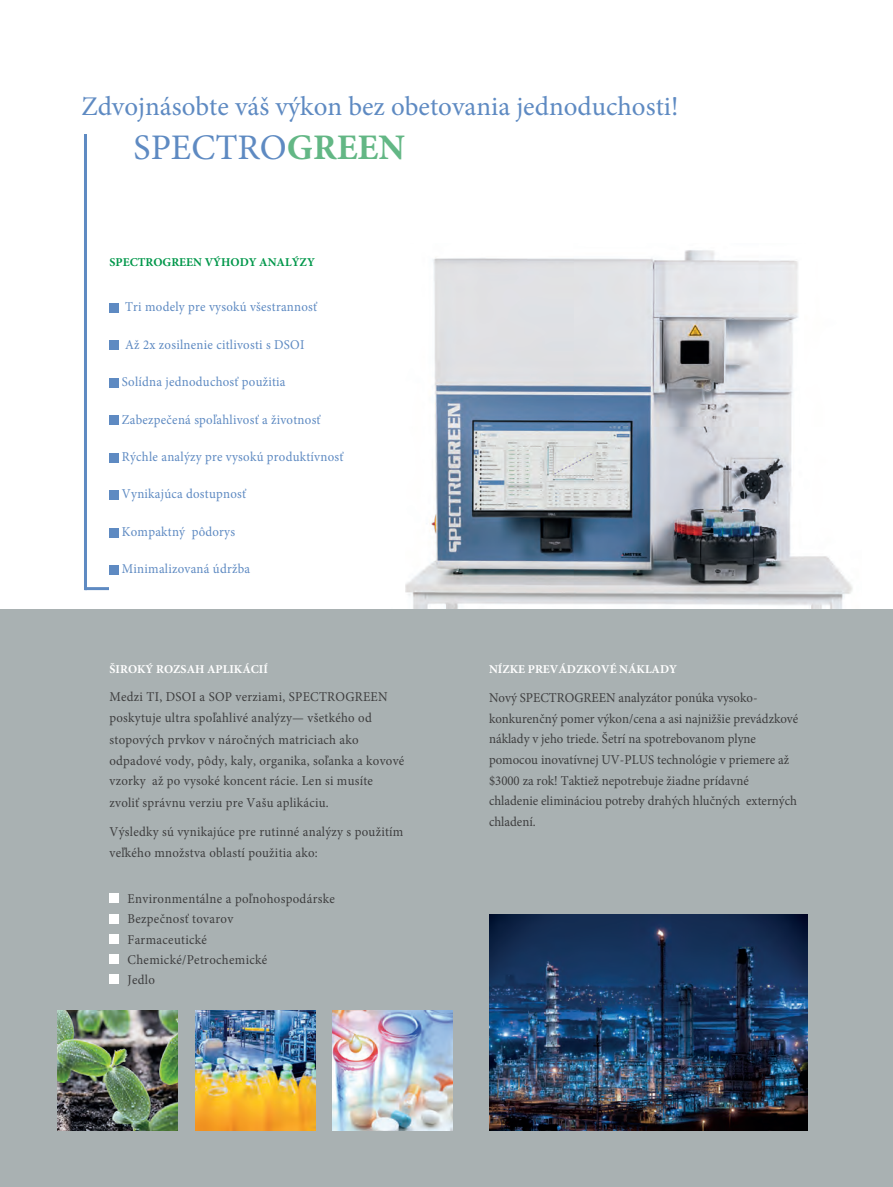
<style>
.page{position:relative;width:893px;height:1187px;background:#fff}
.page>*{position:absolute;margin:0;border:0;box-sizing:border-box;transform-origin:0 0}
.t1{font:36px "Minion Pro";color:#5e8ac2}
.t2{font:27px "Minion Pro";color:#5e8ac2}
.t3{font:13.5px/21px "Minion Pro";letter-spacing:.02em;color:#3e3e3f;scale:.95 1}
.t4{font:13.5px/20.5px "Minion Pro";color:#3e3e3f;scale:.95 1}
.t5{font:13.5px "Minion Pro";letter-spacing:.02em;color:#5e8ac2;scale:.95 1}
.t6{font:700 12px "Minion Pro";color:#fff}
.t7{font:700 12px "Minion Pro";color:#00974a}
.s1{font-weight:700;color:#63b785}
</style>
<div class="page">
<img style="left:405px;top:250px;width:448px;height:359px">
<div style="left:0;top:609px;width:893px;height:577px;background:#a9b1b2"></div>
<div style="left:109px;top:893px;width:10px;height:10px;background:#fff"></div>
<div style="left:109px;top:913px;width:10px;height:10px;background:#fff"></div>
<div style="left:109px;top:933px;width:10px;height:10px;background:#fff"></div>
<div style="left:109px;top:954px;width:10px;height:9px;background:#fff"></div>
<div style="left:109px;top:974px;width:10px;height:10px;background:#fff"></div>
<hr style="left:84px;top:134px;width:3px;height:456px;background:#5e8ac2">
<hr style="left:85px;top:587px;width:191px;height:3px;background:#5e8ac2">
<div style="left:109px;top:255px;width:296px;height:351px;background:#fff"></div>
<div style="left:109px;top:303px;width:10px;height:9px;background:#5e8ac2"></div>
<div style="left:109px;top:340px;width:10px;height:10px;background:#5e8ac2"></div>
<div style="left:109px;top:378px;width:10px;height:9px;background:#5e8ac2"></div>
<div style="left:109px;top:415px;width:10px;height:10px;background:#5e8ac2"></div>
<div style="left:109px;top:453px;width:10px;height:9px;background:#5e8ac2"></div>
<div style="left:109px;top:490px;width:10px;height:10px;background:#5e8ac2"></div>
<div style="left:109px;top:528px;width:10px;height:9px;background:#5e8ac2"></div>
<div style="left:109px;top:565px;width:10px;height:10px;background:#5e8ac2"></div>
<img style="left:489px;top:914px;width:319px;height:216px">
<img style="left:333px;top:1010px;width:120px;height:120px">
<img style="left:195px;top:1010px;width:120px;height:120px">
<img style="left:57px;top:1010px;width:121px;height:120px">
<h2 class="t2" style="left:81px;top:88px;width:599px">Zdvojnásobte váš výkon bez obetovania jednoduchosti!</h2>
<h1 class="t1" style="left:134px;top:123px;width:273px">SPECTRO<span class="s1">GREEN</span></h1>
<p class="t7" style="left:109px;top:254px;width:207px">SPECTROGREEN VÝHODY ANALÝZY</p>
<p class="t5" style="left:125px;top:298px;width:204px">Tri modely pre vysokú všestrannosť</p>
<p class="t5" style="left:125px;top:335px;width:190px">Až 2x zosilnenie citlivosti s DSOI</p>
<p class="t5" style="left:122px;top:373px;width:174px">Solídna jednoduchosť použitia</p>
<p class="t5" style="left:122px;top:410px;width:211px">Zabezpečená spoľahlivosť a životnosť</p>
<p class="t5" style="left:122px;top:447px;width:235px">Rýchle analýzy pre vysokú produktívnosť</p>
<p class="t5" style="left:122px;top:485px;width:132px">Vynikajúca dostupnosť</p>
<p class="t5" style="left:122px;top:522px;width:121px">Kompaktný pôdorys</p>
<p class="t5" style="left:122px;top:560px;width:136px">Minimalizovaná údržba</p>
<p class="t6" style="left:109px;top:660px;width:160px">ŠIROKÝ ROZSAH APLIKÁCIÍ</p>
<p class="t3" style="left:109px;top:686px;width:312px">Medzi TI, DSOI a SOP verziami, SPECTROGREEN poskytuje ultra spoľahlivé analýzy— všetkého od stopových prvkov v náročných matriciach ako odpadové vody, pôdy, kaly, organika, soľanka a kovové vzorky až po vysoké koncent rácie. Len si musíte zvoliť správnu verziu pre Vašu aplikáciu.</p>
<p class="t3" style="left:109px;top:821px;width:311px">Výsledky sú vynikajúce pre rutinné analýzy s použitím veľkého množstva oblastí použitia ako:</p>
<p class="t3" style="left:128px;top:888px;width:220px;line-height:20.1px">Environmentálne a poľnohospodárske<br>Bezpečnosť tovarov<br>Farmaceutické<br>Chemické/Petrochemické<br>Jedlo</p>
<p class="t6" style="left:489px;top:661px;width:190px">NÍZKE PREVÁDZKOVÉ NÁKLADY</p>
<p class="t4" style="left:489px;top:687px;width:327px">Nový SPECTROGREEN analyzátor ponúka vysoko&shy;konkurenčný pomer výkon/cena a asi najnižšie prevádzkové náklady v jeho triede. Šetrí na spotrebovanom plyne pomocou inovatívnej UV-PLUS technológie v priemere až $3000 za rok! Taktiež nepotrebuje žiadne prídavné chladenie elimináciou potreby drahých hlučných externých chladení.</p>
</div>
